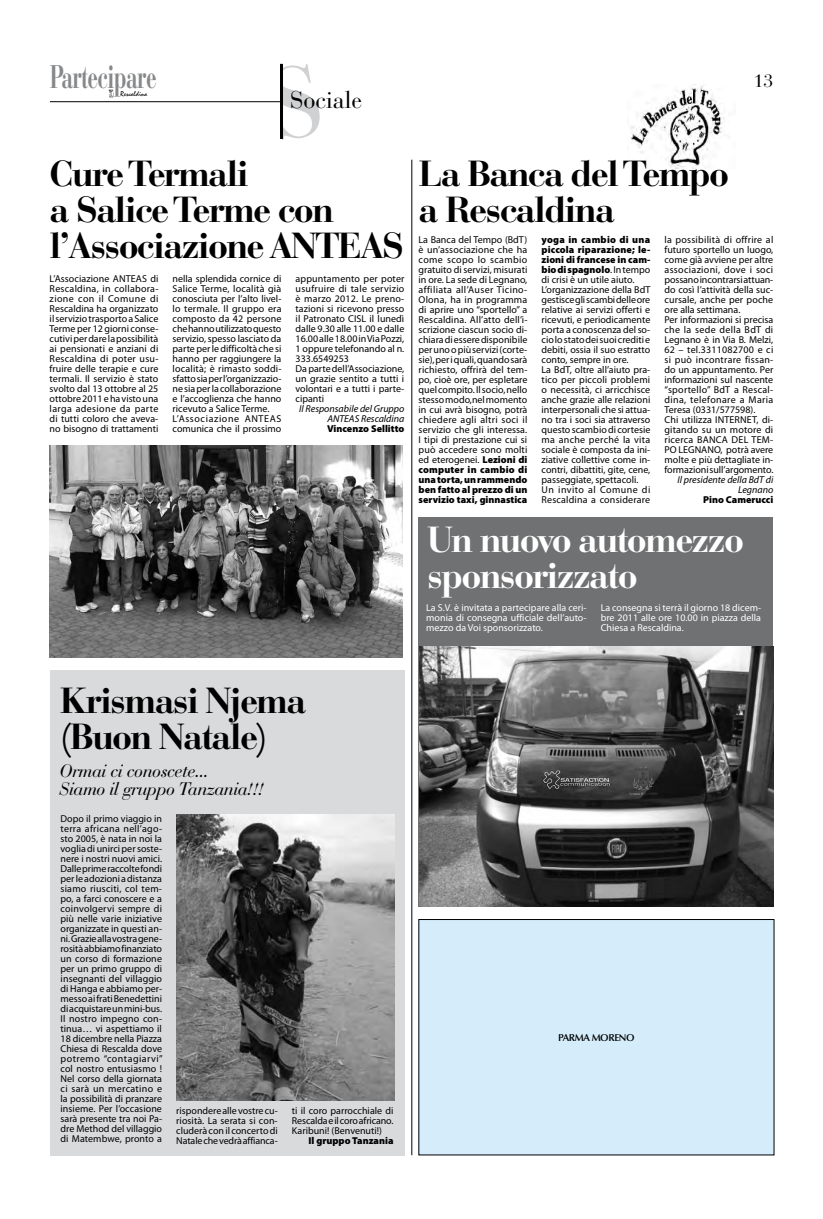
<style>
.page{position:relative;width:823px;height:1219px;background:#fff}
.page>*{position:absolute;margin:0;border:0;box-sizing:border-box;transform-origin:0 0}
.t1{font:700 36px/36px "Bauer Bodoni Std";letter-spacing:-.05em;color:#000}
.t2{font:700 36px/36px "Bauer Bodoni Std";letter-spacing:-.05em;color:#fff}
.t3{font:700 32.5px "Bauer Bodoni Std";letter-spacing:-.03em;color:#87888a;scale:.65 1}
.t4{font:24px "Bauer Bodoni Std";color:#000}
.t5{font:italic 18px/18px "Bauer Bodoni Std";letter-spacing:-.03em;color:#000}
.t6{font:18px "Bauer Bodoni Std";color:#000}
.t7{font:10px/10px "Myriad Pro";color:#000;text-align:justify}
.t8{font:10px/10px "Myriad Pro";color:#fff;text-align:justify}
.t9{font:italic 10px/10px "Myriad Pro";color:#000;text-align:right}
.t10{font:900 10px "Myriad Pro";color:#000}
.t11{font:600 10px "Optima LT Std";letter-spacing:-.04em;color:#000}
.t12{font:6.9px "Mistral Std";color:#000}
.s1{font-weight:900}
</style>
<div class="page">
<svg style="left:109px;top:89px;width:5px;height:8px"></svg>
<div style="left:50px;top:670px;width:354px;height:485px;background:#d9dadb"></div>
<hr style="left:50px;top:101px;width:231px;height:1px;background:#000">
<div style="left:418px;top:517px;width:354px;height:389px;background:#707172"></div>
<img style="left:419px;top:647px;width:353px;height:259px">
<div style="left:418px;top:919px;width:355px;height:236px;background:#d5edfa"></div>
<div style="left:418px;top:919px;width:355px;height:236px;border:1px solid #000"></div>
<img style="left:50px;top:445px;width:352px;height:213px">
<img style="left:630px;top:84px;width:95px;height:84px">
<img style="left:176px;top:814px;width:218px;height:287px">
<hr style="left:411px;top:160px;width:1px;height:995px;background:#000">
<svg style="left:269px;top:63px;width:14px;height:76px"></svg>
<h2 class="t3" style="left:50px;top:57px;width:165px">Partecipare</h2>
<p class="t12" style="left:120px;top:90px;width:28px">Rescaldina</p>
<h3 class="t4" style="left:290px;top:86px;width:73px">Sociale</h3>
<h3 class="t6" style="left:752px;top:70px;width:22px">13</h3>
<h1 class="t1" style="left:50px;top:156px;width:356px">Cure Termali<br>a Salice Terme con l’Associazione ANTEAS</h1>
<p class="t7" style="left:50px;top:273px;width:110px">L’Associazione ANTEAS di Rescaldina, in collabora&shy;zione con il Comune di Rescaldina ha organizzato il servizio trasporto a Salice Terme per 12 giorni conse&shy;cutivi per dare la possibilità ai pensionati e anziani di Rescaldina di poter usu&shy;fruire delle terapie e cure termali. Il servizio è stato svolto dal 13 ottobre al 25 ottobre 2011 e ha visto una larga adesione da parte di tutti coloro che aveva&shy;no bisogno di trattamenti</p>
<p class="t7" style="left:172px;top:273px;width:110px;text-align:left">nella splendida cornice di<br>Salice Terme, località già conosciuta per l’alto livel&shy;lo termale. Il gruppo era composto da 42 persone che hanno utilizzato questo servizio, spesso lasciato da parte per le difficoltà che si hanno per raggiungere la località; è rimasto soddi&shy;sfatto sia per l’organizzazio&shy;ne sia per la collaborazione e l’accoglienza che hanno ricevuto a Salice Terme.<br>L’Associazione ANTEAS comunica che il prossimo</p>
<p class="t7" style="left:295px;top:273px;width:110px;text-align:left">appuntamento per poter usufruire di tale servizio è marzo 2012. Le preno&shy;tazioni si ricevono presso il Patronato CISL il lunedì dalle 9.30 alle 11.00 e dalle<br>16.00 alle 18.00 in Via Pozzi,<br>1 oppure telefonando al n.<br>333.6549253<br>Da parte dell’Associazione, un grazie sentito a tutti i volontari e a tutti i parte&shy;cipanti</p>
<p class="t9" style="left:299px;top:403px;width:107px">Il Responsabile del Gruppo<br>ANTEAS Rescaldina</p>
<p class="t10" style="left:327px;top:422px;width:79px">Vincenzo Sellitto</p>
<h1 class="t1" style="left:418px;top:156px;width:312px">La Banca del Tempo a Rescaldina</h1>
<p class="t7" style="left:418px;top:235px;width:110px">La Banca del Tempo (BdT) è un’associazione che ha come scopo lo scambio gratuito di servizi, misurati in ore. La sede di Legnano, affiliata all’Auser Ticino-Olona, ha in programma di aprire uno “sportello” a Rescaldina. All’atto dell’i&shy;scrizione ciascun socio di&shy;chiara di essere disponibile per uno o più servizi (corte&shy;sie), per i quali, quando sarà richiesto, offrirà del tem&shy;po, cioè ore, per espletare quel compito. Il socio, nello stesso modo,nel momento in cui avrà bisogno, potrà chiedere agli altri soci il servizio che gli interessa.<br>I tipi di prestazione cui si può accedere sono molti ed eterogenei. <span class="s1">Lezioni di computer in cambio di una torta, un rammendo ben fatto al prezzo di un servizio taxi, ginnastica</span></p>
<p class="t7" style="left:541px;top:235px;width:110px;text-align:left"><span class="s1">yoga in cambio di una piccola riparazione; le&shy;zioni di francese in cam&shy;bio di spagnolo</span>. In tempo di crisi è un utile aiuto.<br>L’organizzazione della BdT gestisce gli scambi delle ore relative ai servizi offerti e ricevuti, e periodicamente porta a conoscenza del so&shy;cio lo stato dei suoi crediti e debiti, ossia il suo estratto conto, sempre in ore.<br>La BdT, oltre all’aiuto pra&shy;tico per piccoli problemi o necessità, ci arricchisce anche grazie alle relazioni interpersonali che si attua&shy;no tra i soci sia attraverso questo scambio di cortesie ma anche perché la vita sociale è composta da ini&shy;ziative collettive come in&shy;contri, dibattiti, gite, cene, passeggiate, spettacoli.<br>Un invito al Comune di<br>Rescaldina a considerare</p>
<p class="t7" style="left:664px;top:235px;width:110px;text-align:left">la possibilità di offrire al futuro sportello un luogo, come già avviene per altre associazioni, dove i soci possano incontrarsi attuan&shy;do così l’attività della suc&shy;cursale, anche per poche ore alla settimana.<br>Per informazioni si precisa che la sede della BdT di<br>Legnano è in Via B. Melzi,<br>62 – tel.3311082700 e ci si può incontrare fissan&shy;do un appuntamento. Per informazioni sul nascente “sportello” BdT a Rescal&shy;dina, telefonare a Maria<br>Teresa (0331/577598).<br>Chi utilizza INTERNET, di&shy;gitando su un motore di ricerca BANCA DEL TEM-<br>PO LEGNANO, potrà avere molte e più dettagliate in&shy;formazioni sull’argomento.</p>
<p class="t9" style="left:677px;top:475px;width:97px">Il presidente della BdT di<br>Legnano</p>
<p class="t10" style="left:702px;top:494px;width:72px">Pino Camerucci</p>
<h1 class="t2" style="left:427px;top:522px;width:318px">Un nuovo automezzo sponsorizzato</h1>
<p class="t8" style="left:426px;top:603px;width:162px">La S.V. è invitata a partecipare alla ceri&shy;monia di consegna ufficiale dell’auto&shy;mezzo da Voi sponsorizzato.</p>
<p class="t8" style="left:600px;top:603px;width:162px">La consegna si terrà il giorno 18 dicem&shy;bre 2011 alle ore 10.00 in piazza della Chiesa a Rescaldina.</p>
<h1 class="t1" style="left:60px;top:682px;width:248px">Krismasi Njema (Buon Natale)</h1>
<h3 class="t5" style="left:60px;top:761px;width:206px">Ormai ci conoscete...<br>Siamo il gruppo Tanzania!!!</h3>
<p class="t7" style="left:60px;top:814px;width:104px">Dopo il primo viaggio in terra africana nell’ago&shy;sto 2005, è nata in noi la voglia di unirci per soste&shy;nere i nostri nuovi amici.<br>Dalle prime raccolte fondi per le adozioni a distanza siamo riusciti, col tem&shy;po, a farci conoscere e a coinvolgervi sempre di più nelle varie iniziative organizzate in questi an&shy;ni. Grazie alla vostra gene&shy;rosità abbiamo finanziato un corso di formazione per un primo gruppo di insegnanti del villaggio di Hanga e abbiamo per&shy;messo ai frati Benedettini di acquistare un mini-bus.<br>Il nostro impegno con&shy;tinua… vi aspettiamo il 18 dicembre nella Piazza Chiesa di Rescalda dove potremo “contagiarvi” col nostro entusiasmo !<br>Nel corso della giornata ci sarà un mercatino e la possibilità di pranzare insieme. Per l’occasione sarà presente tra noi Pa&shy;dre Method del villaggio di Matembwe, pronto a</p>
<p class="t7" style="left:176px;top:1106px;width:103px">rispondere alle vostre cu&shy;riosità. La serata si con&shy;cluderà con il concerto di Natale che vedrà affianca-</p>
<p class="t7" style="left:292px;top:1106px;width:103px">ti il coro parrocchiale di Rescalda e il coro africano.<br>Karibuni! (Benvenuti!)</p>
<p class="t10" style="left:308px;top:1135px;width:86px">Il gruppo Tanzania</p>
<p class="t11" style="left:558px;top:1032px;width:78px">PARMA MORENO</p>
</div>
